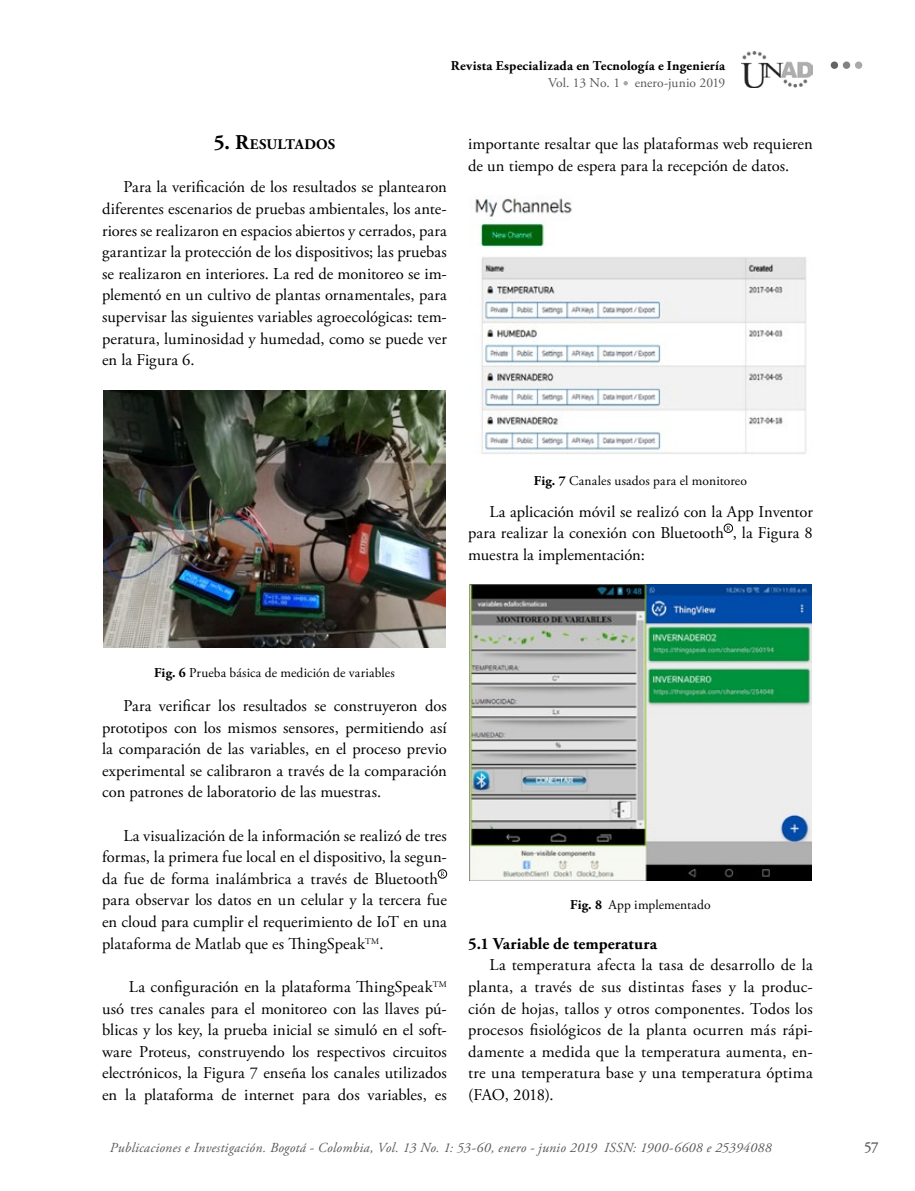
<style>
.page{position:relative;width:915px;height:1191px;background:#fff}
.page>*{position:absolute;margin:0;border:0;box-sizing:border-box;transform-origin:0 0}
.t1{font:16.5px/21.6px "Adobe Garamond Pro";letter-spacing:-.005em;color:#000;text-align:justify}
.t2{font:700 16.5px "Adobe Garamond Pro";letter-spacing:.005em;color:#000}
.t3{font:15px "Adobe Garamond Pro";color:#6d6e71}
.t4{font:700 14.7px "Adobe Garamond Pro";color:#000}
.t5{font:italic 13.8px "Adobe Garamond Pro";letter-spacing:.02em;color:#58595b}
.t6{font:13.5px "Adobe Garamond Pro";letter-spacing:.005em;color:#000}
.t7{font:700 13.5px "Adobe Garamond Pro";letter-spacing:.015em;color:#000}
.t8{font:13.5px "Adobe Garamond Pro";letter-spacing:-.02em;color:#58595b}
.s1{font-size:21px}
.s2{font-weight:700}
</style>
<div class="page">
<img style="left:741px;top:52px;width:71px;height:35px">
<svg style="left:623px;top:81px;width:4px;height:4px"></svg>
<div style="left:830px;top:61px;width:7px;height:8px;background:#636466;border-radius:50%"></div>
<svg style="left:842px;top:61px;width:7px;height:8px"></svg>
<div style="left:854px;top:61px;width:8px;height:8px;background:#a7a9ac;border-radius:50%"></div>
<img style="left:103px;top:390px;width:342px;height:257px">
<svg style="left:440px;top:871px;width:4px;height:5px"></svg>
<div style="left:438px;top:869px;width:8px;height:9px;border:1px solid #000;border-radius:50%"></div>
<img style="left:475px;top:196px;width:331px;height:259px">
<svg style="left:726px;top:526px;width:4px;height:4px"></svg>
<div style="left:723px;top:524px;width:9px;height:8px;border:1px solid #000;border-radius:50%"></div>
<img style="left:469px;top:584px;width:342px;height:296px">
<p class="t7" style="left:451px;top:58px;width:276px">Revista Especializada en Tecnología e Ingeniería</p>
<p class="t8" style="left:548px;top:75px;width:179px">Vol. 13 No. 1 enero-junio 2019</p>
<p class="t4" style="left:214px;top:136px;width:123px"><span class="s1">5. R</span>ESULTADOS</p>
<p class="t1" style="left:102px;top:177px;width:346px;text-indent:21px">Para la verificación de los resultados se plantearon diferentes escenarios de pruebas ambientales, los ante&shy;riores se realizaron en espacios abiertos y cerrados, para garantizar la protección de los dispositivos; las pruebas se realizaron en interiores. La red de monitoreo se im&shy;plementó en un cultivo de plantas ornamentales, para supervisar las siguientes variables agroecológicas: tem&shy;peratura, luminosidad y humedad, como se puede ver en la Figura 6.</p>
<p class="t1" style="left:468px;top:134px;width:346px">importante resaltar que las plataformas web requieren de un tiempo de espera para la recepción de datos.</p>
<p class="t6" style="left:533px;top:473px;width:214px"><span class="s2">Fig. 7</span> Canales usados para el monitoreo</p>
<p class="t1" style="left:468px;top:501px;width:346px;text-indent:21px">La aplicación móvil se realizó con la App Inventor para realizar la conexión con Bluetooth , la Figura 8 muestra la implementación:</p>
<p class="t6" style="left:154px;top:664px;width:242px"><span class="s2">Fig. 6</span> Prueba básica de medición de variables</p>
<p class="t1" style="left:102px;top:695px;width:346px;text-indent:21px">Para verificar los resultados se construyeron dos prototipos con los mismos sensores, permitiendo así la comparación de las variables, en el proceso previo experimental se calibraron a través de la comparación con patrones de laboratorio de las muestras.</p>
<p class="t1" style="left:102px;top:825px;width:346px;text-align:left;text-indent:21px">La visualización de la información se realizó de tres formas, la primera fue local en el dispositivo, la segun&shy;da fue de forma inalámbrica a través de Bluetooth para observar los datos en un celular y la tercera fue en cloud para cumplir el requerimiento de IoT en una plataforma de Matlab que es ThingSpeak<sup>TM</sup>.</p>
<p class="t1" style="left:102px;top:976px;width:346px;text-indent:27px">La configuración en la plataforma ThingSpeak<sup>TM </sup>usó tres canales para el monitoreo con las llaves pú&shy;blicas y los key, la prueba inicial se simuló en el soft&shy;ware Proteus, construyendo los respectivos circuitos electrónicos, la Figura 7 enseña los canales utilizados en la plataforma de internet para dos variables, es</p>
<p class="t6" style="left:570px;top:897px;width:142px"><span class="s2">Fig. 8</span> App implementado</p>
<p class="t2" style="left:468px;top:934px;width:190px">5.1 Variable de temperatura</p>
<p class="t1" style="left:468px;top:955px;width:346px;text-indent:21px">La temperatura afecta la tasa de desarrollo de la planta, a través de sus distintas fases y la produc&shy;ción de hojas, tallos y otros componentes. Todos los procesos fisiológicos de la planta ocurren más rápi&shy;damente a medida que la temperatura aumenta, en&shy;tre una temperatura base y una temperatura óptima (FAO, 2018).</p>
<p class="t5" style="left:110px;top:1139px;width:663px">Publicaciones e Investigación. Bogotá - Colombia, Vol. 13 No. 1: 53-60, enero - junio 2019 ISSN: 1900-6608 e 25394088</p>
<p class="t3" style="left:863px;top:1137px;width:16px">57</p>
</div>
